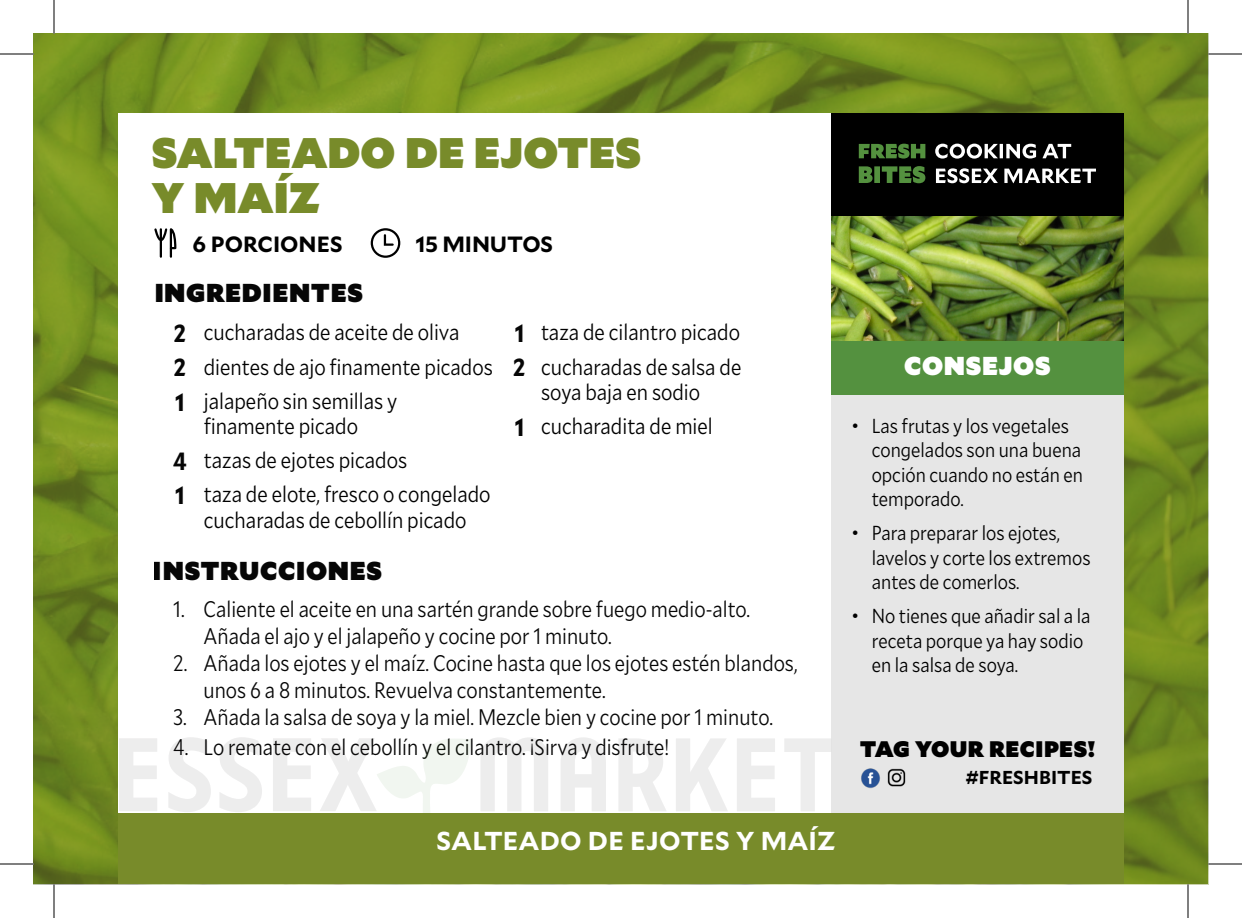
<style>
.page{position:relative;width:1242px;height:918px;background:#fff}
.page>*{position:absolute;margin:0;border:0;box-sizing:border-box;transform-origin:0 0}
.t1{font:900 42.75px/45px "Mallory";color:#788b2a}
.t2{font:900 25.88px "Mallory";letter-spacing:.025em;color:#000}
.t3{font:700 25.88px "Mallory";letter-spacing:.005em;color:#fff}
.t4{font:900 25.88px "Mallory";letter-spacing:.025em;color:#fff}
.t5{font:700 24.75px/34.2px "Mallory Narrow";color:#000}
.t6{font:300 22.5px/34.2px "Mallory Narrow";color:#000}
.t7{font:900 22.5px "Mallory";letter-spacing:.015em;color:#000}
.t8{font:700 22.05px "Mallory";letter-spacing:-.01em;color:#000}
.t9{font:300 20.25px/24.3px "Mallory Narrow";color:#000}
.t10{font:700 18.68px "Mallory";color:#000}
</style>
<div class="page">
<img style="left:34px;top:34px;width:1174px;height:850px">
<div style="left:118px;top:113px;width:1006px;height:705px;background:#fff"></div>
<div style="left:831px;top:341px;width:293px;height:62px;background:#54913f"></div>
<div style="left:831px;top:395px;width:293px;height:423px;background:#e6e6e6"></div>
<img style="left:831px;top:216px;width:293px;height:125px">
<img style="left:887px;top:768px;width:19px;height:19px">
<img style="left:861px;top:768px;width:19px;height:21px">
<svg style="left:481px;top:737px;width:350px;height:74px"></svg>
<svg style="left:119px;top:737px;width:352px;height:76px"></svg>
<div style="left:831px;top:113px;width:293px;height:103px;background:#000"></div>
<svg style="left:936px;top:168px;width:160px;height:15px"></svg>
<svg style="left:935px;top:144px;width:136px;height:15px"></svg>
<svg style="left:859px;top:166px;width:66px;height:17px"></svg>
<svg style="left:859px;top:144px;width:66px;height:15px"></svg>
<div style="left:371px;top:228px;width:29px;height:30px;border:2px solid #000;border-radius:50%"></div>
<svg style="left:383px;top:233px;width:12px;height:13px"></svg>
<svg style="left:154px;top:228px;width:23px;height:30px"></svg>
<div style="left:118px;top:813px;width:1006px;height:71px;background:#788b2a"></div>
<hr style="left:0;top:54px;width:34px;height:1px;background:#000">
<hr style="left:1208px;top:54px;width:34px;height:1px;background:#000">
<hr style="left:0;top:864px;width:34px;height:1px;background:#000">
<hr style="left:1208px;top:864px;width:34px;height:1px;background:#000">
<hr style="left:54px;top:0;width:1px;height:34px;background:#000">
<hr style="left:54px;top:884px;width:1px;height:34px;background:#000">
<hr style="left:1188px;top:0;width:1px;height:34px;background:#000">
<hr style="left:1188px;top:884px;width:1px;height:34px;background:#000">
<h1 class="t1" style="left:152px;top:126px;width:490px">SALTEADO DE EJOTES<br>Y MAÍZ</h1>
<p class="t8" style="left:192px;top:227px;width:152px">6 PORCIONES</p>
<p class="t8" style="left:415px;top:227px;width:139px">15 MINUTOS</p>
<p class="t2" style="left:154px;top:272px;width:210px">INGREDIENTES</p>
<p class="t5" style="left:174px;top:315px;width:14px;text-align:justify">2<br>2<br>1</p>
<p class="t5" style="left:173px;top:443px;width:15px">4<br>1</p>
<p class="t6" style="left:204px;top:314px;width:291px">cucharadas de aceite de oliva dientes de ajo finamente picados jalapeño sin semillas y</p>
<p class="t6" style="left:204px;top:408px;width:288px">finamente picado<br>tazas de ejotes picados<br>taza de elote, fresco o congelado</p>
<p class="t6" style="left:204px;top:501px;width:264px">cucharadas de cebollín picado</p>
<p class="t5" style="left:513px;top:315px;width:14px">1<br>2</p>
<p class="t5" style="left:515px;top:408px;width:11px">1</p>
<p class="t6" style="left:541px;top:314px;width:202px">taza de cilantro picado cucharadas de salsa de</p>
<p class="t6" style="left:541px;top:374px;width:173px">soya baja en sodio cucharadita de miel</p>
<p class="t2" style="left:153px;top:550px;width:230px">INSTRUCCIONES</p>
<p class="t6" style="left:204px;top:595px;width:548px;line-height:27px;text-indent:-30px">1. Caliente el aceite en una sartén grande sobre fuego medio-alto.<br>Añada el ajo y el jalapeño y cocine por 1 minuto.</p>
<p class="t6" style="left:204px;top:649px;width:596px;line-height:27px;text-indent:-30px">2. Añada los ejotes y el maíz. Cocine hasta que los ejotes estén blandos, unos 6 a 8 minutos. Revuelva constantemente.</p>
<p class="t6" style="left:173px;top:699px;width:601px">3. Añada la salsa de soya y la miel. Mezcle bien y cocine por 1 minuto.</p>
<p class="t6" style="left:173px;top:729px;width:497px">4. Lo remate con el cebollín y el cilantro. ¡Sirva y disfrute!</p>
<p class="t3" style="left:437px;top:821px;width:401px">SALTEADO DE EJOTES Y MAÍZ</p>
<p class="t4" style="left:904px;top:345px;width:148px">CONSEJOS</p>
<p class="t9" style="left:872px;top:413px;width:213px;text-indent:-20px">• Las frutas y los vegetales congelados son una buena opción cuando no están en temporado.</p>
<p class="t9" style="left:872px;top:520px;width:220px;text-indent:-20px">• Para preparar los ejotes, lavelos y corte los extremos antes de comerlos.</p>
<p class="t9" style="left:872px;top:603px;width:220px;text-indent:-20px">• No tienes que añadir sal a la receta porque ya hay sodio en la salsa de soya.</p>
<p class="t7" style="left:860px;top:731px;width:237px">TAG YOUR RECIPES!</p>
<p class="t10" style="left:966px;top:763px;width:128px">#FRESHBITES</p>
</div>
